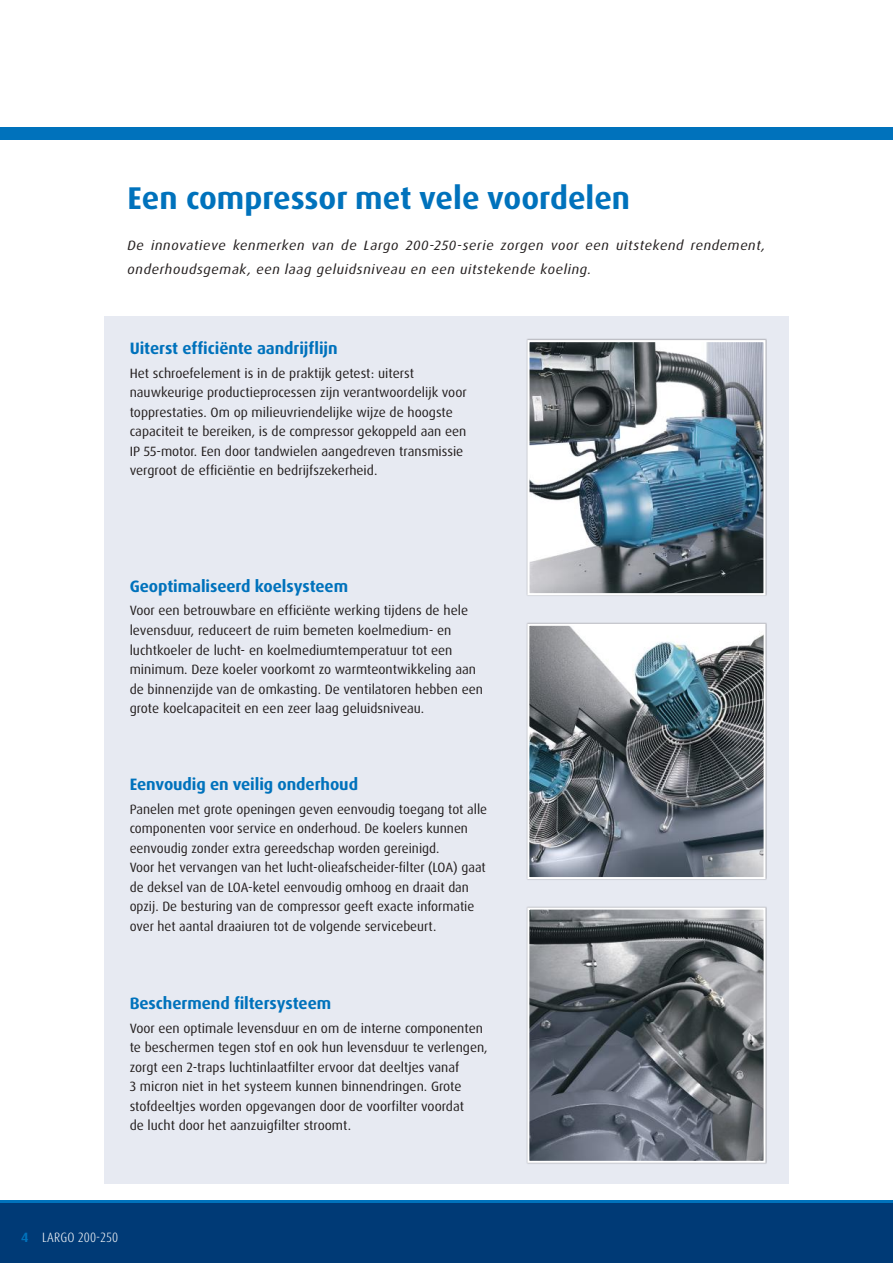
<style>
.page{position:relative;width:893px;height:1263px;background:#fff}
.page>*{position:absolute;margin:0;border:0;box-sizing:border-box;transform-origin:0 0}
.t1{font:700 31.5px "Dax Pro";color:#0072bc}
.t2{font:700 16.5px "Dax Pro";letter-spacing:-.005em;color:#0072bc}
.t3{font:13.5px/19.5px "Dax Pro";color:#241f1f}
.t4{font:italic 13.5px/24px "Dax Pro";letter-spacing:.04em;color:#241f1f;scale:1.05 1}
.t5{font:300 condensed 13.5px "Dax Pro";color:#fff}
.s1{font-weight:700;font-stretch:normal;color:#0072bc}
</style>
<div class="page">
<div style="left:0;top:1202px;width:893px;height:61px;background:#003a76"></div>
<hr style="left:0;top:1200px;width:893px;height:3px;background:#0072bc">
<div style="left:104px;top:316px;width:685px;height:868px;background:#e7eaf2"></div>
<div style="left:526px;top:339px;width:241px;height:258px;background:#d9dadd"></div>
<img style="left:530px;top:343px;width:232px;height:249px">
<div style="left:527px;top:340px;width:238px;height:255px;border:2px solid #fff"></div>
<div style="left:526px;top:622px;width:241px;height:258px;background:#241f1f;opacity:.33"></div>
<img style="left:530px;top:627px;width:232px;height:249px">
<div style="left:527px;top:624px;width:238px;height:255px;border:2px solid #fff"></div>
<div style="left:526px;top:906px;width:241px;height:258px;background:#d9dadd"></div>
<img style="left:530px;top:911px;width:232px;height:249px">
<div style="left:527px;top:908px;width:238px;height:255px;border:2px solid #fff"></div>
<div style="left:0;top:128px;width:893px;height:12px;background:#0072bc"></div>
<h1 class="t1" style="left:128px;top:178px;width:504px">Een compressor met vele voordelen</h1>
<p class="t4" style="left:128px;top:233px;width:609px">De innovatieve kenmerken van de Largo 200-250-serie zorgen voor een uitstekend rendement, onderhoudsgemak, een laag geluidsniveau en een uitstekende koeling.</p>
<p class="t2" style="left:130px;top:338px;width:209px">Uiterst efficiënte aandrijflijn</p>
<p class="t3" style="left:130px;top:364px;width:339px">Het schroefelement is in de praktijk getest: uiterst nauwkeurige productieprocessen zijn verantwoordelijk voor topprestaties. Om op milieuvriendelijke wijze de hoogste capaciteit te bereiken, is de compressor gekoppeld aan een IP 55-motor. Een door tandwielen aangedreven transmissie vergroot de efficiëntie en bedrijfszekerheid.</p>
<p class="t2" style="left:130px;top:575px;width:220px">Geoptimaliseerd koelsysteem</p>
<p class="t3" style="left:130px;top:601px;width:355px">Voor een betrouwbare en efficiënte werking tijdens de hele levensduur, reduceert de ruim bemeten koelmedium- en luchtkoeler de lucht- en koelmediumtemperatuur tot een minimum. Deze koeler voorkomt zo warmteontwikkeling aan de binnenzijde van de omkasting. De ventilatoren hebben een grote koelcapaciteit en een zeer laag geluidsniveau.</p>
<p class="t2" style="left:130px;top:774px;width:230px">Eenvoudig en veilig onderhoud</p>
<p class="t3" style="left:130px;top:799px;width:359px">Panelen met grote openingen geven eenvoudig toegang tot alle componenten voor service en onderhoud. De koelers kunnen eenvoudig zonder extra gereedschap worden gereinigd.<br>Voor het vervangen van het lucht-olieafscheider-filter (LOA) gaat de deksel van de LOA-ketel eenvoudig omhoog en draait dan opzij. De besturing van de compressor geeft exacte informatie over het aantal draaiuren tot de volgende servicebeurt.</p>
<p class="t2" style="left:130px;top:993px;width:203px">Beschermend filtersysteem</p>
<p class="t3" style="left:130px;top:1018px;width:360px">Voor een optimale levensduur en om de interne componenten te beschermen tegen stof en ook hun levensduur te verlengen, zorgt een 2-traps luchtinlaatfilter ervoor dat deeltjes vanaf<br>3 micron niet in het systeem kunnen binnendringen. Grote stofdeeltjes worden opgevangen door de voorfilter voordat<br>de lucht door het aanzuigfilter stroomt.</p>
<p class="t5" style="left:21px;top:1228px;width:99px"><span class="s1">4</span> LARGO 200-250</p>
</div>
